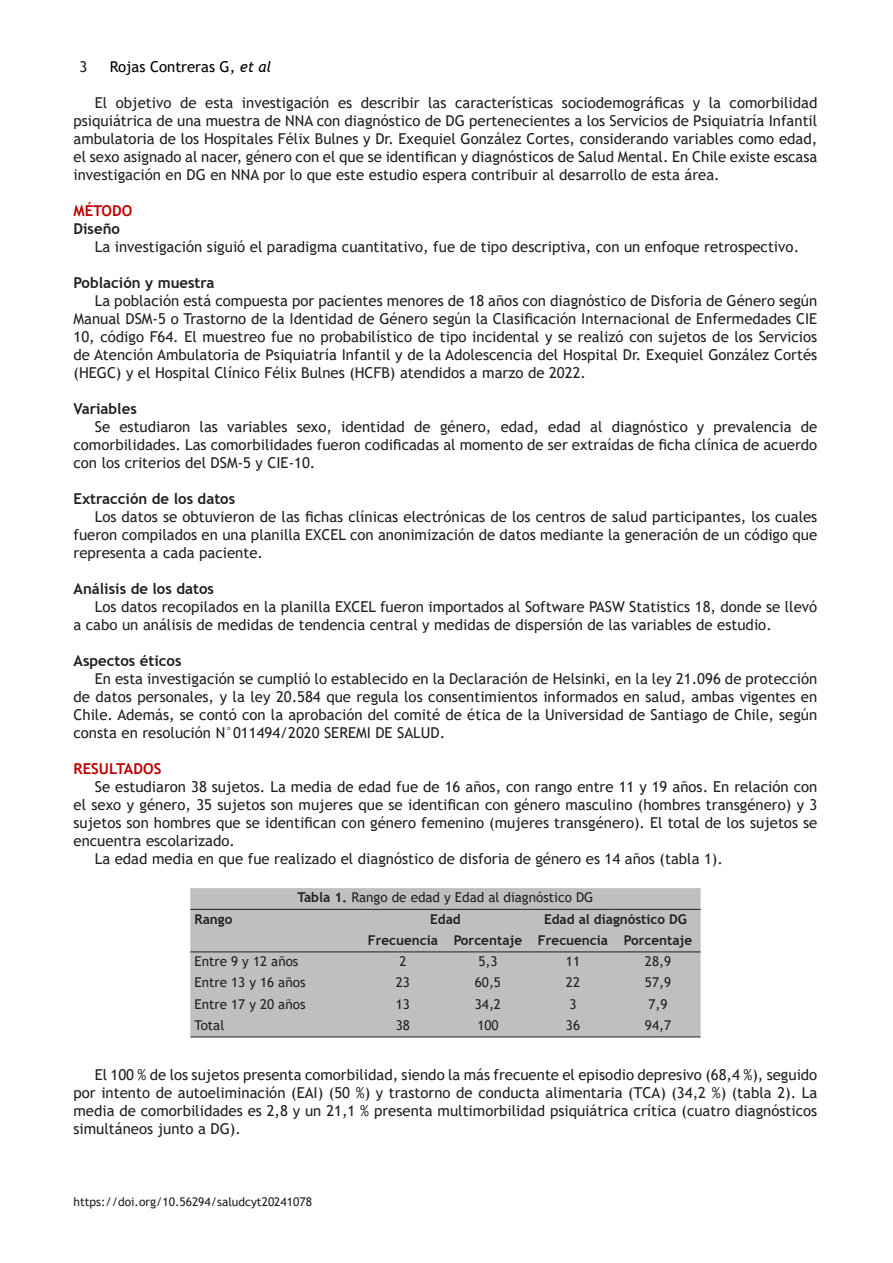
<style>
.page{position:relative;width:893px;height:1263px;background:#fff}
.page>*{position:absolute;margin:0;border:0;box-sizing:border-box;transform-origin:0 0}
.t1{font:15px/18px "Trebuchet MS";color:#231f20;text-align:justify}
.t2{font:700 15px "Trebuchet MS";color:#231f20}
.t3{font:15px "Trebuchet MS";color:#000}
.t4{font:700 15px "Trebuchet MS";color:#be0000}
.t5{font:700 15px "Trebuchet MS";color:#c00000}
.t6{font:13.5px "Trebuchet MS";color:#231f20}
.t7{font:700 13.5px "Trebuchet MS";color:#231f20}
.t8{font:12px "Trebuchet MS";color:#231f20}
.s1{font-style:italic}
.s2{font-weight:700}
</style>
<div class="page">
<div style="left:190px;top:888px;width:511px;height:148px;background:#bfbfbf"></div>
<hr style="left:190px;top:909px;width:170px;height:1px;background:#231f20">
<hr style="left:190px;top:951px;width:170px;height:1px;background:#231f20">
<hr style="left:360px;top:909px;width:85px;height:1px;background:#231f20">
<hr style="left:445px;top:909px;width:85px;height:1px;background:#231f20">
<hr style="left:530px;top:909px;width:85px;height:1px;background:#231f20">
<hr style="left:615px;top:909px;width:86px;height:1px;background:#231f20">
<hr style="left:360px;top:951px;width:85px;height:1px;background:#231f20">
<hr style="left:445px;top:951px;width:85px;height:1px;background:#231f20">
<hr style="left:530px;top:951px;width:85px;height:1px;background:#231f20">
<hr style="left:615px;top:951px;width:86px;height:1px;background:#231f20">
<hr style="left:190px;top:1036px;width:170px;height:1px;background:#231f20">
<hr style="left:360px;top:1036px;width:85px;height:1px;background:#231f20">
<hr style="left:445px;top:1036px;width:85px;height:1px;background:#231f20">
<hr style="left:530px;top:1036px;width:85px;height:1px;background:#231f20">
<hr style="left:615px;top:1036px;width:86px;height:1px;background:#231f20">
<p class="t1" style="left:80px;top:58px;width:9px">3</p>
<p class="t3" style="left:110px;top:57px;width:163px">Rojas Contreras G, <span class="s1">et al</span></p>
<p class="t1" style="left:74px;top:94px;width:745px;text-indent:21px">El objetivo de esta investigación es describir las características sociodemográficas y la comorbilidad psiquiátrica de una muestra de NNA con diagnóstico de DG pertenecientes a los Servicios de Psiquiatría Infantil ambulatoria de los Hospitales Félix Bulnes y Dr. Exequiel González Cortes, considerando variables como edad, el sexo asignado al nacer, género con el que se identifican y diagnósticos de Salud Mental. En Chile existe escasa investigación en DG en NNA por lo que este estudio espera contribuir al desarrollo de esta área.</p>
<p class="t5" style="left:74px;top:201px;width:60px">MÉTODO</p>
<p class="t2" style="left:74px;top:219px;width:48px">Diseño</p>
<p class="t1" style="left:95px;top:238px;width:706px">La investigación siguió el paradigma cuantitativo, fue de tipo descriptiva, con un enfoque retrospectivo.</p>
<p class="t2" style="left:74px;top:273px;width:142px">Población y muestra</p>
<p class="t1" style="left:74px;top:292px;width:745px;text-indent:21px">La población está compuesta por pacientes menores de 18 años con diagnóstico de Disforia de Género según Manual DSM-5 o Trastorno de la Identidad de Género según la Clasificación Internacional de Enfermedades CIE 10, código F64. El muestreo fue no probabilístico de tipo incidental y se realizó con sujetos de los Servicios de Atención Ambulatoria de Psiquiatría Infantil y de la Adolescencia del Hospital Dr. Exequiel González Cortés (HEGC) y el Hospital Clínico Félix Bulnes (HCFB) atendidos a marzo de 2022.</p>
<p class="t2" style="left:74px;top:399px;width:65px">Variables</p>
<p class="t1" style="left:74px;top:418px;width:745px;text-indent:21px">Se estudiaron las variables sexo, identidad de género, edad, edad al diagnóstico y prevalencia de comorbilidades. Las comorbilidades fueron codificadas al momento de ser extraídas de ficha clínica de acuerdo con los criterios del DSM-5 y CIE-10.</p>
<p class="t2" style="left:74px;top:489px;width:163px">Extracción de los datos</p>
<p class="t1" style="left:74px;top:508px;width:745px;text-indent:21px">Los datos se obtuvieron de las fichas clínicas electrónicas de los centros de salud participantes, los cuales fueron compilados en una planilla EXCEL con anonimización de datos mediante la generación de un código que representa a cada paciente.</p>
<p class="t2" style="left:74px;top:579px;width:142px">Análisis de los datos</p>
<p class="t1" style="left:74px;top:598px;width:745px;text-indent:21px">Los datos recopilados en la planilla EXCEL fueron importados al Software PASW Statistics 18, donde se llevó a cabo un análisis de medidas de tendencia central y medidas de dispersión de las variables de estudio.</p>
<p class="t2" style="left:74px;top:651px;width:110px">Aspectos éticos</p>
<p class="t1" style="left:74px;top:670px;width:745px;text-indent:21px">En esta investigación se cumplió lo establecido en la Declaración de Helsinki, en la ley 21.096 de protección de datos personales, y la ley 20.584 que regula los consentimientos informados en salud, ambas vigentes en Chile. Además, se contó con la aprobación del comité de ética de la Universidad de Santiago de Chile, según consta en resolución N°011494/2020 SEREMI DE SALUD.</p>
<p class="t4" style="left:74px;top:759px;width:89px">RESULTADOS</p>
<p class="t1" style="left:74px;top:778px;width:745px;text-indent:21px">Se estudiaron 38 sujetos. La media de edad fue de 16 años, con rango entre 11 y 19 años. En relación con el sexo y género, 35 sujetos son mujeres que se identifican con género masculino (hombres transgénero) y 3 sujetos son hombres que se identifican con género femenino (mujeres transgénero). El total de los sujetos se encuentra escolarizado.</p>
<p class="t1" style="left:95px;top:850px;width:630px">La edad media en que fue realizado el diagnóstico de disforia de género es 14 años (tabla 1).</p>
<p class="t6" style="left:297px;top:889px;width:298px"><span class="s2">Tabla 1.</span> Rango de edad y Edad al diagnóstico DG</p>
<p class="t7" style="left:195px;top:910px;width:39px">Rango</p>
<p class="t7" style="left:430px;top:910px;width:32px">Edad</p>
<p class="t7" style="left:544px;top:910px;width:144px">Edad al diagnóstico DG</p>
<p class="t7" style="left:368px;top:931px;width:72px">Frecuencia</p>
<p class="t7" style="left:454px;top:931px;width:70px">Porcentaje</p>
<p class="t7" style="left:538px;top:931px;width:72px">Frecuencia</p>
<p class="t7" style="left:624px;top:931px;width:70px">Porcentaje</p>
<p class="t6" style="left:195px;top:953px;width:105px">Entre 9 y 12 años</p>
<p class="t6" style="left:399px;top:953px;width:9px">2</p>
<p class="t6" style="left:478px;top:953px;width:21px">5,3</p>
<p class="t6" style="left:566px;top:953px;width:16px">11</p>
<p class="t6" style="left:645px;top:953px;width:28px">28,9</p>
<p class="t6" style="left:195px;top:974px;width:112px">Entre 13 y 16 años</p>
<p class="t6" style="left:396px;top:974px;width:16px">23</p>
<p class="t6" style="left:475px;top:974px;width:28px">60,5</p>
<p class="t6" style="left:566px;top:974px;width:16px">22</p>
<p class="t6" style="left:645px;top:974px;width:28px">57,9</p>
<p class="t6" style="left:195px;top:995px;width:112px">Entre 17 y 20 años</p>
<p class="t6" style="left:396px;top:995px;width:16px">13</p>
<p class="t6" style="left:475px;top:995px;width:28px">34,2</p>
<p class="t6" style="left:569px;top:995px;width:9px">3</p>
<p class="t6" style="left:648px;top:995px;width:21px">7,9</p>
<p class="t6" style="left:195px;top:1016px;width:31px">Total</p>
<p class="t6" style="left:396px;top:1016px;width:16px">38</p>
<p class="t6" style="left:477px;top:1016px;width:23px">100</p>
<p class="t6" style="left:566px;top:1016px;width:16px">36</p>
<p class="t6" style="left:645px;top:1016px;width:28px">94,7</p>
<p class="t1" style="left:74px;top:1066px;width:745px;text-indent:21px">El 100 % de los sujetos presenta comorbilidad, siendo la más frecuente el episodio depresivo (68,4 %), seguido por intento de autoeliminación (EAI) (50 %) y trastorno de conducta alimentaria (TCA) (34,2 %) (tabla 2). La media de comorbilidades es 2,8 y un 21,1 % presenta multimorbilidad psiquiátrica crítica (cuatro diagnósticos simultáneos junto a DG).</p>
<p class="t8" style="left:74px;top:1194px;width:240px">https://doi.org/10.56294/saludcyt20241078</p>
</div>
